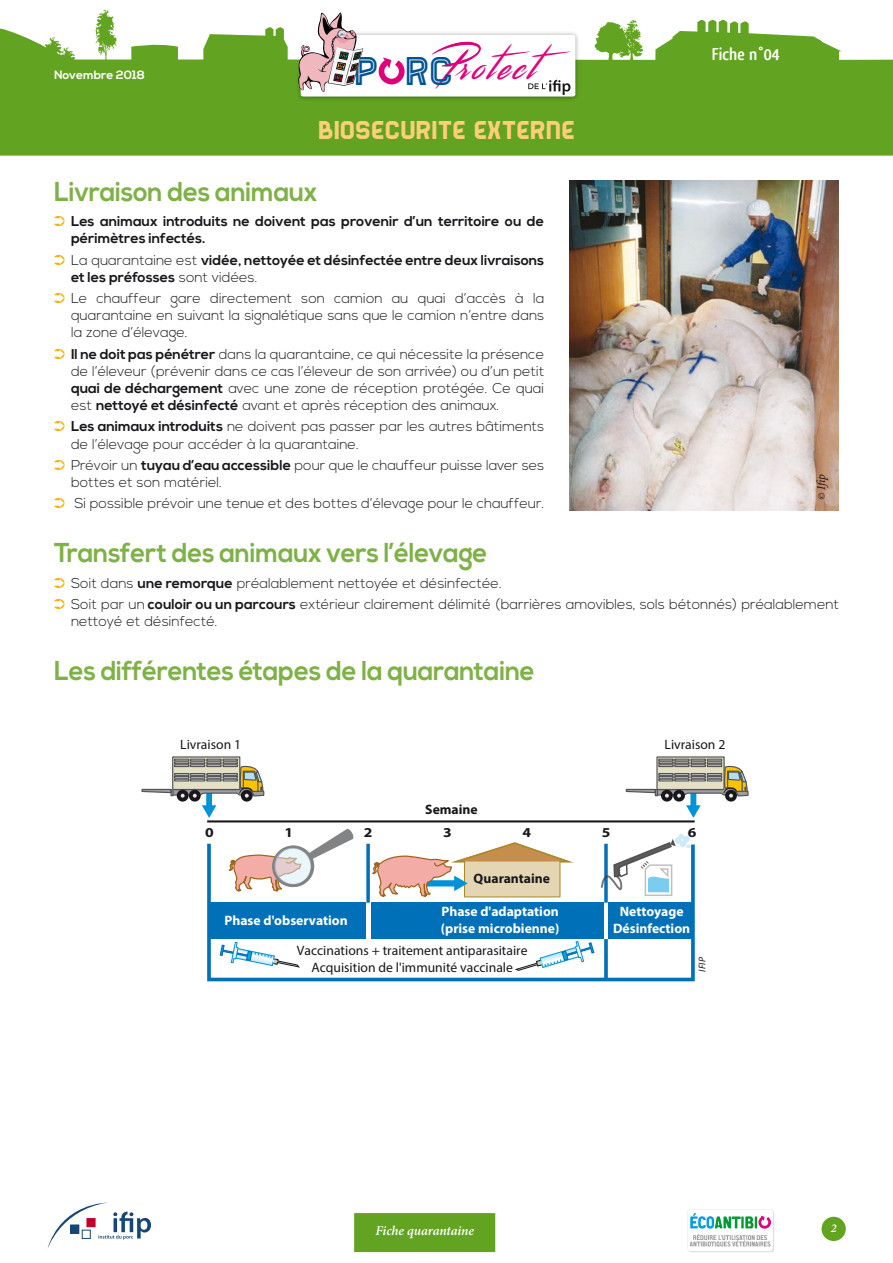
<style>
.page{position:relative;width:893px;height:1263px;background:#fff}
.page>*{position:absolute;margin:0;border:0;box-sizing:border-box;transform-origin:0 0}
.t1{font:39.6px "Streamster";letter-spacing:.1em;color:#e2007a}
.t2{font:30px "Bender Solid";color:#fdcf78}
.t3{font:700 27.3px "Nexa";letter-spacing:-.01em;color:#7eb146;scale:.94 1}
.t4{font:700 18px "Qlassik";color:#fff}
.t5{font:300 14.25px/17.1px "Nexa";color:#1a171c}
.t6{font:700 14.25px/17.1px "Nexa";color:#1a171c}
.t7{font:13.65px/16.8px "Myriad Pro";color:#1a171c;text-align:center}
.t8{font:700 13.65px/16.4px "Myriad Pro";color:#fff}
.t9{font:700 13.65px "Myriad Pro";color:#1a171c}
.t10{font:700 13.65px "Myriad Pro";color:#1a171c;scale:1.14 1}
.t11{font:italic 600 13.5px "Minion Pro";letter-spacing:-.01em;color:#fff}
.t12{font:700 12px "Nexa";color:#fff}
.t13{font:italic 12px "Minion Pro";color:#1a171c}
.t14{font:italic 600 12px "Minion Pro";color:#fff}
.t15{font:italic 9.75px "Myriad Pro";color:#1a171c}
.s1{font-family:"Bender Inline";font-size:46.65px;color:#005393}
.s2{color:#f8ae00}
.s3{font-weight:300}
.s4{font-weight:700}
.s5{font-size:10.5px}
</style>
<div class="page">
<div style="left:821px;top:1217px;width:25px;height:24px;background:#62a421;border-radius:50%"></div>
<div style="left:354px;top:1213px;width:141px;height:39px;background:#62a421"></div>
<div style="left:688px;top:1210px;width:86px;height:42px;background:#e0e1e2;border-radius:4px"></div>
<svg style="left:687px;top:1209px;width:86px;height:42px"></svg>
<svg style="left:47px;top:1202px;width:104px;height:46px"></svg>
<svg style="left:0;top:10px;width:893px;height:146px;fill:#62a421"></svg>
<img style="left:294px;top:28px;width:288px;height:74px">
<svg style="left:297px;top:12px;width:278px;height:85px"></svg>
<div style="left:206px;top:789px;width:6px;height:18px;background:#0093d7"></div>
<svg style="left:202px;top:805px;width:14px;height:13px"></svg>
<svg style="left:207px;top:843px;width:488px;height:139px"></svg>
<div style="left:690px;top:789px;width:6px;height:18px;background:#0093d7"></div>
<svg style="left:686px;top:805px;width:15px;height:13px"></svg>
<svg style="left:366px;top:844px;width:3px;height:59px"></svg>
<svg style="left:604px;top:897px;width:4px;height:6px"></svg>
<svg style="left:604px;top:939px;width:4px;height:40px"></svg>
<div style="left:210px;top:903px;width:156px;height:36px;background:#0070b8"></div>
<div style="left:608px;top:903px;width:85px;height:36px;background:#0070b8"></div>
<div style="left:371px;top:903px;width:233px;height:36px;background:#0070b8"></div>
<hr style="left:207px;top:820px;width:488px;height:2px;background:#1a171c">
<svg style="left:219px;top:941px;width:82px;height:27px"></svg>
<svg style="left:514px;top:940px;width:81px;height:31px"></svg>
<svg style="left:226px;top:829px;width:128px;height:69px"></svg>
<svg style="left:369px;top:842px;width:204px;height:62px"></svg>
<svg style="left:601px;top:834px;width:90px;height:63px"></svg>
<svg style="left:174px;top:758px;width:64px;height:1px"></svg>
<div style="left:189px;top:790px;width:12px;height:11px;border:4px solid #1a171c;border-radius:50%"></div>
<div style="left:241px;top:790px;width:12px;height:11px;border:4px solid #1a171c;border-radius:50%"></div>
<div style="left:177px;top:790px;width:12px;height:11px;border:4px solid #1a171c;border-radius:50%"></div>
<svg style="left:141px;top:759px;width:124px;height:38px"></svg>
<svg style="left:658px;top:758px;width:65px;height:1px"></svg>
<div style="left:673px;top:790px;width:12px;height:11px;border:4px solid #1a171c;border-radius:50%"></div>
<div style="left:725px;top:790px;width:12px;height:11px;border:4px solid #1a171c;border-radius:50%"></div>
<div style="left:661px;top:790px;width:12px;height:11px;border:4px solid #1a171c;border-radius:50%"></div>
<svg style="left:625px;top:759px;width:124px;height:38px"></svg>
<img style="left:570px;top:181px;width:269px;height:329px">
<div style="left:54px;top:70px;width:99px;height:32px;background:#62a421"></div>
<div style="left:683px;top:47px;width:126px;height:14px;background:#62a421"></div>
<p class="t12" style="left:54px;top:68px;width:92px">Novembre 2018</p>
<h1 class="t1" style="left:354px;top:42px;width:220px"><span class="s1">P rc</span>Protect</h1>
<h2 class="t2" style="left:318px;top:115px;width:258px">BIOSECURITE EXTERNE</h2>
<p class="t4" style="left:712px;top:44px;width:70px">Fiche n°04</p>
<h3 class="t3" style="left:54px;top:176px;width:282px">Livraison des animaux</h3>
<p class="t6" style="left:71px;top:213px;width:475px;text-indent:-17px"><span class="s2">➲</span> Les animaux introduits ne doivent pas provenir d’un territoire ou de périmètres infectés.</p>
<p class="t6" style="left:71px;top:252px;width:475px;text-indent:-17px"><span class="s2">➲</span> <span class="s3">La quarantaine est</span> vidée, nettoyée et désinfectée entre deux livraisons et les préfosses <span class="s3">sont vidées.</span></p>
<p class="t5" style="left:71px;top:290px;width:475px;text-align:justify;text-indent:-17px"><span class="s2">➲</span> Le chauffeur gare directement son camion au quai d’accès à la quarantaine en suivant la signalétique sans que le camion n’entre dans la zone d’élevage.</p>
<p class="t5" style="left:71px;top:346px;width:475px;text-align:justify;text-indent:-17px"><span class="s2">➲</span> <span class="s4">Il ne doit pas pénétrer</span> dans la quarantaine, ce qui nécessite la présence de l’éleveur (prévenir dans ce cas l’éleveur de son arrivée) ou d’un petit <span class="s4">quai de déchargement</span> avec une zone de réception protégée. Ce quai est <span class="s4">nettoyé et désinfecté</span> avant et après réception des animaux.</p>
<p class="t5" style="left:71px;top:419px;width:475px;text-indent:-17px"><span class="s2">➲</span> <span class="s4">Les animaux introduits</span> ne doivent pas passer par les autres bâtiments de l’élevage pour accéder à la quarantaine.</p>
<p class="t5" style="left:71px;top:457px;width:475px;text-indent:-17px"><span class="s2">➲</span> Prévoir un <span class="s4">tuyau d’eau accessible</span> pour que le chauffeur puisse laver ses bottes et son matériel.</p>
<p class="t5" style="left:54px;top:496px;width:492px"><span class="s2">➲</span> Si possible prévoir une tenue et des bottes d’élevage pour le chauffeur.</p>
<h3 class="t3" style="left:54px;top:537px;width:463px">Transfert des animaux vers l’élevage</h3>
<p class="t5" style="left:54px;top:573px;width:786px;line-height:21.3px"><span class="s2">➲</span> Soit dans <span class="s4">une remorque</span> préalablement nettoyée et désinfectée.<br><span class="s2">➲</span> Soit par un <span class="s4">couloir ou un parcours</span> extérieur clairement délimité (barrières amovibles, sols bétonnés) préalablement</p>
<p class="t5" style="left:71px;top:613px;width:148px">nettoyé et désinfecté.</p>
<h3 class="t3" style="left:54px;top:655px;width:513px">Les différentes étapes de la quarantaine</h3>
<p class="t13" style="left:813px;top:500px;width:28px;rotate:-90deg"><span class="s5">©</span> Ifip</p>
<p class="t7" style="left:180px;top:736px;width:62px">Livraison 1</p>
<p class="t9" style="left:425px;top:800px;width:54px">Semaine</p>
<p class="t7" style="left:665px;top:736px;width:62px">Livraison 2</p>
<p class="t10" style="left:205px;top:823px;width:9px">0</p>
<p class="t10" style="left:284px;top:823px;width:9px">1</p>
<p class="t10" style="left:364px;top:823px;width:9px">2</p>
<p class="t10" style="left:443px;top:823px;width:9px">3</p>
<p class="t10" style="left:522px;top:823px;width:9px">4</p>
<p class="t10" style="left:602px;top:823px;width:9px">5</p>
<p class="t10" style="left:688px;top:823px;width:9px">6</p>
<p class="t9" style="left:474px;top:870px;width:78px">Quarantaine</p>
<p class="t8" style="left:225px;top:912px;width:125px">Phase d'observation</p>
<p class="t8" style="left:441px;top:903px;width:120px">Phase d'adaptation (prise microbienne)</p>
<p class="t8" style="left:613px;top:903px;width:79px;text-align:center">Nettoyage<br>Désinfection</p>
<p class="t7" style="left:297px;top:941px;width:232px">Vaccinations + traitement antiparasitaire<br>Acquisition de l'immunité vaccinale</p>
<p class="t15" style="left:696px;top:971px;width:16px;rotate:-90deg">IFIP</p>
<p class="t11" style="left:375px;top:1221px;width:100px">Fiche quarantaine</p>
<p class="t14" style="left:831px;top:1220px;width:7px">2</p>
</div>
